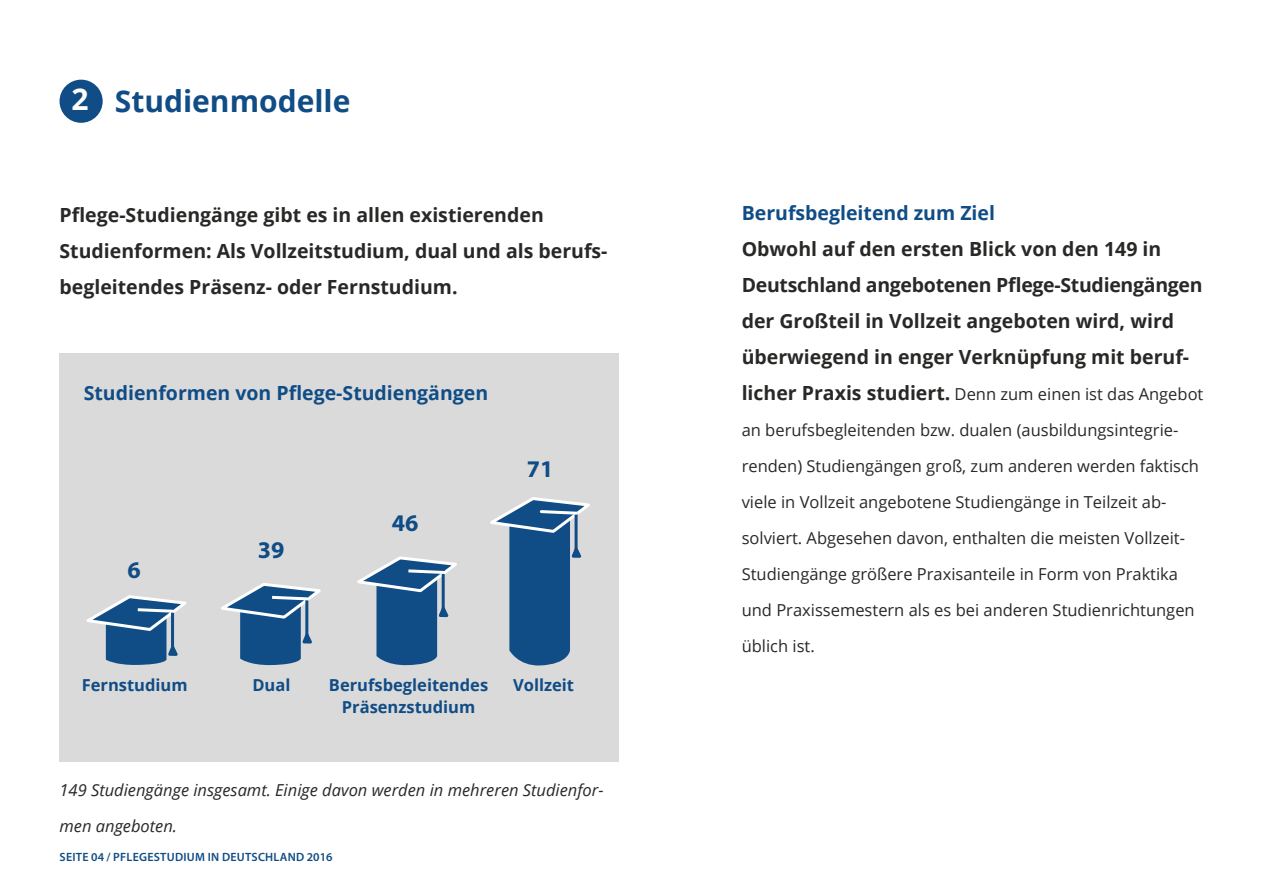
<style>
.page{position:relative;width:1263px;height:893px;background:#fff}
.page>*{position:absolute;margin:0;border:0;box-sizing:border-box;transform-origin:0 0}
.t1{font:700 30px "Open Sans";color:#104c85}
.t2{font:700 30px "Open Sans";color:#fff}
.t3{font:700 24px "Myriad Pro";color:#104c85}
.t4{font:700 19.5px/36px "Open Sans";color:#282827}
.t5{font:700 19.5px "Open Sans";color:#104c85}
.t6{font:16.5px/36px "Open Sans";color:#282827}
.t7{font:italic 16.5px/36px "Open Sans";color:#282827}
.t8{font:700 16.5px "Open Sans";color:#104c85}
.t9{font:600 12px "Myriad Pro";letter-spacing:.02em;color:#104c85}
.s1{font-weight:700;font-size:19.5px}
</style>
<div class="page">
<div style="left:60px;top:80px;width:43px;height:43px;background:#104c85;border-radius:50%"></div>
<div style="left:60px;top:353px;width:559px;height:409px;background:#dadada"></div>
<svg style="left:490px;top:497px;width:100px;height:169px"></svg>
<svg style="left:357px;top:556px;width:100px;height:110px"></svg>
<svg style="left:221px;top:583px;width:100px;height:82px"></svg>
<svg style="left:86px;top:595px;width:100px;height:70px"></svg>
<h1 class="t2" style="left:72px;top:78px;width:19px">2</h1>
<h1 class="t1" style="left:115px;top:80px;width:237px">Studienmodelle</h1>
<p class="t4" style="left:60px;top:197px;width:549px">Pflege-Studiengänge gibt es in allen existierenden<br>Studienformen: Als Vollzeitstudium, dual und als berufs&shy;begleitendes Präsenz- oder Fernstudium.</p>
<p class="t5" style="left:84px;top:379px;width:406px">Studienformen von Pflege-Studiengängen</p>
<h2 class="t3" style="left:128px;top:554px;width:15px">6</h2>
<h2 class="t3" style="left:258px;top:534px;width:28px">39</h2>
<h2 class="t3" style="left:392px;top:507px;width:28px">46</h2>
<h2 class="t3" style="left:527px;top:453px;width:28px">71</h2>
<p class="t8" style="left:82px;top:674px;width:107px">Fernstudium</p>
<p class="t8" style="left:252px;top:674px;width:40px">Dual</p>
<p class="t8" style="left:329px;top:674px;width:161px">Berufsbegleitendes</p>
<p class="t8" style="left:513px;top:674px;width:63px">Vollzeit</p>
<p class="t8" style="left:342px;top:696px;width:135px">Präsenzstudium</p>
<p class="t7" style="left:60px;top:772px;width:546px">149 Studiengänge insgesamt. Einige davon werden in mehreren Studienfor&shy;men angeboten.</p>
<p class="t9" style="left:60px;top:850px;width:274px">SEITE 04 / PFLEGESTUDIUM IN DEUTSCHLAND 2016</p>
<p class="t5" style="left:742px;top:199px;width:255px">Berufsbegleitend zum Ziel</p>
<p class="t4" style="left:742px;top:230px;width:462px">Obwohl auf den ersten Blick von den 149 in Deutschland angebotenen Pflege-Studiengängen der Großteil in Vollzeit angeboten wird, wird überwiegend in enger Verknüpfung mit beruf-</p>
<p class="t6" style="left:742px;top:375px;width:463px"><span class="s1">licher Praxis studiert.</span> Denn zum einen ist das Angebot an berufsbegleitenden bzw. dualen (ausbildungsintegrie&shy;renden) Studiengängen groß, zum anderen werden faktisch viele in Vollzeit angebotene Studiengänge in Teilzeit ab&shy;solviert. Abgesehen davon, enthalten die meisten Vollzeit-Studiengänge größere Praxisanteile in Form von Praktika und Praxissemestern als es bei anderen Studienrichtungen üblich ist.</p>
</div>
